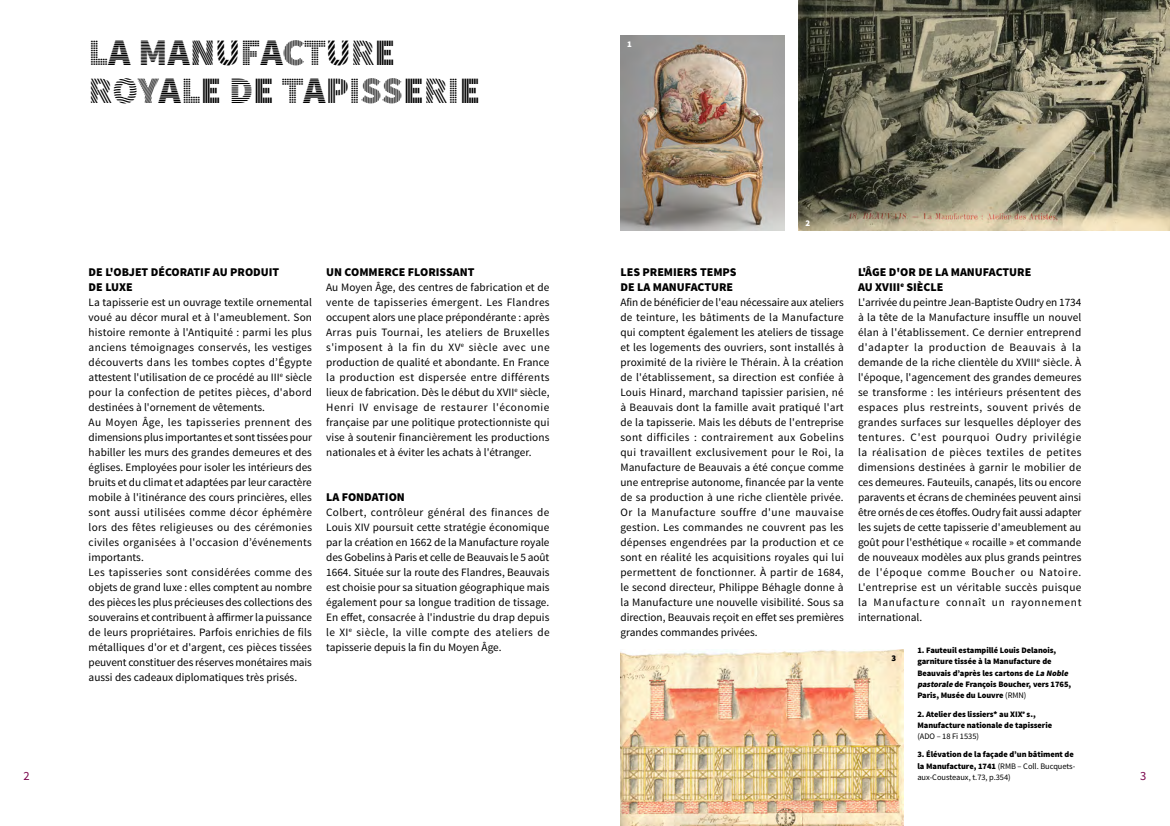
<style>
.page{position:relative;width:1170px;height:826px;background:#fff}
.page>*{position:absolute;margin:0;border:0;box-sizing:border-box;transform-origin:0 0}
.t1{font:37.5px/37.5px "Source Sans Pro DISPLAY";color:#000}
.t2{font:12.5px "Source Sans Pro";color:#7a034b}
.t3{font:900 11.88px/15px "Source Sans Pro";color:#000}
.t4{font:11.25px/15px "Source Sans Pro";letter-spacing:.005em;color:#000;text-align:justify}
.t5{font:900 8.75px "Source Sans Pro";color:#fff}
.t6{font:900 8.75px "Source Sans Pro";color:#000}
.t7{font:900 8.38px/11.2px "Source Sans Pro";letter-spacing:-.005em;color:#000}
.t8{font:8.38px "Source Sans Pro";letter-spacing:-.005em;color:#000}
.s1{font-style:italic}
.s2{font-weight:400}
</style>
<div class="page">
<img style="left:798px;top:0;width:371px;height:230px">
<img style="left:620px;top:649px;width:283px;height:177px">
<img style="left:620px;top:35px;width:164px;height:195px">
<h1 class="t1" style="left:89px;top:35px;width:393px">LA MANUFACTURE<br>ROYALE DE TAPISSERIE</h1>
<p class="t5" style="left:627px;top:38px;width:6px">1</p>
<p class="t5" style="left:805px;top:217px;width:6px">2</p>
<p class="t3" style="left:89px;top:265px;width:192px">DE L'OBJET DÉCORATIF AU PRODUIT<br>DE LUXE</p>
<p class="t4" style="left:89px;top:294px;width:225px;text-align:left">La tapisserie est un ouvrage textile ornemental voué au décor mural et à l'ameublement. Son histoire remonte à l'Antiquité : parmi les plus anciens témoignages conservés, les vestiges découverts dans les tombes coptes d’Égypte attestent l'utilisation de ce procédé au III<sup>e</sup> siècle pour la confection de petites pièces, d'abord destinées à l'ornement de vêtements.<br>Au Moyen Âge, les tapisseries prennent des dimensions plus importantes et sont tissées pour habiller les murs des grandes demeures et des églises. Employées pour isoler les intérieurs des bruits et du climat et adaptées par leur caractère mobile à l'itinérance des cours princières, elles sont aussi utilisées comme décor éphémère lors des fêtes religieuses ou des cérémonies civiles organisées à l'occasion d’événements importants.<br>Les tapisseries sont considérées comme des objets de grand luxe : elles comptent au nombre des pièces les plus précieuses des collections des souverains et contribuent à affirmer la puissance de leurs propriétaires. Parfois enrichies de fils métalliques d'or et d'argent, ces pièces tissées peuvent constituer des réserves monétaires mais aussi des cadeaux diplomatiques très prisés.</p>
<p class="t3" style="left:857px;top:265px;width:175px">L'ÂGE D'OR DE LA MANUFACTURE<br>AU XVIII<sup>e</sup> SIÈCLE</p>
<p class="t4" style="left:857px;top:294px;width:225px">L'arrivée du peintre Jean-Baptiste Oudry en 1734 à la tête de la Manufacture insuffle un nouvel élan à l'établissement. Ce dernier entreprend d'adapter la production de Beauvais à la demande de la riche clientèle du XVIII<sup>e</sup> siècle. À l'époque, l'agencement des grandes demeures se transforme : les intérieurs présentent des espaces plus restreints, souvent privés de grandes surfaces sur lesquelles déployer des tentures. C'est pourquoi Oudry privilégie la réalisation de pièces textiles de petites dimensions destinées à garnir le mobilier de ces demeures. Fauteuils, canapés, lits ou encore paravents et écrans de cheminées peuvent ainsi être ornés de ces étoffes. Oudry fait aussi adapter les sujets de cette tapisserie d'ameublement au goût pour l'esthétique « rocaille » et commande de nouveaux modèles aux plus grands peintres de l'époque comme Boucher ou Natoire.<br>L'entreprise est un véritable succès puisque la Manufacture connaît un rayonnement international.</p>
<p class="t6" style="left:891px;top:652px;width:6px">3</p>
<p class="t3" style="left:326px;top:265px;width:150px">UN COMMERCE FLORISSANT</p>
<p class="t4" style="left:326px;top:279px;width:225px">Au Moyen Âge, des centres de fabrication et de vente de tapisseries émergent. Les Flandres occupent alors une place prépondérante : après Arras puis Tournai, les ateliers de Bruxelles s'imposent à la fin du XV<sup>e</sup> siècle avec une production de qualité et abondante. En France la production est dispersée entre différents lieux de fabrication. Dès le début du XVII<sup>e</sup> siècle, Henri IV envisage de restaurer l'économie française par une politique protectionniste qui vise à soutenir financièrement les productions nationales et à éviter les achats à l'étranger.</p>
<p class="t3" style="left:326px;top:490px;width:80px">LA FONDATION</p>
<p class="t4" style="left:326px;top:504px;width:225px">Colbert, contrôleur général des finances de Louis XIV poursuit cette stratégie économique par la création en 1662 de la Manufacture royale des Gobelins à Paris et celle de Beauvais le 5 août 1664. Située sur la route des Flandres, Beauvais est choisie pour sa situation géographique mais également pour sa longue tradition de tissage.<br>En effet, consacrée à l'industrie du drap depuis le XI<sup>e</sup> siècle, la ville compte des ateliers de tapisserie depuis la fin du Moyen Âge.</p>
<p class="t3" style="left:620px;top:265px;width:118px">LES PREMIERS TEMPS<br>DE LA MANUFACTURE</p>
<p class="t4" style="left:620px;top:294px;width:225px">Afin de bénéficier de l'eau nécessaire aux ateliers de teinture, les bâtiments de la Manufacture qui comptent également les ateliers de tissage et les logements des ouvriers, sont installés à proximité de la rivière le Thérain. À la création de l'établissement, sa direction est confiée à Louis Hinard, marchand tapissier parisien, né à Beauvais dont la famille avait pratiqué l'art de la tapisserie. Mais les débuts de l'entreprise sont difficiles : contrairement aux Gobelins qui travaillent exclusivement pour le Roi, la Manufacture de Beauvais a été conçue comme une entreprise autonome, financée par la vente de sa production à une riche clientèle privée.<br>Or la Manufacture souffre d'une mauvaise gestion. Les commandes ne couvrent pas les dépenses engendrées par la production et ce sont en réalité les acquisitions royales qui lui permettent de fonctionner. À partir de 1684, le second directeur, Philippe Béhagle donne à la Manufacture une nouvelle visibilité. Sous sa direction, Beauvais reçoit en effet ses premières grandes commandes privées.</p>
<p class="t7" style="left:917px;top:645px;width:155px">1. Fauteuil estampillé Louis Delanois, garniture tissée à la Manufacture de Beauvais d’après les cartons de <span class="s1">La Noble pastorale</span> de François Boucher, vers 1765, Paris, Musée du Louvre <span class="s2">(RMN)</span></p>
<p class="t7" style="left:917px;top:708px;width:136px">2. Atelier des lissiers* au XIX<sup>e</sup> s.,<br>Manufacture nationale de tapisserie</p>
<p class="t8" style="left:917px;top:731px;width:63px">(ADO – 18 Fi 1535)</p>
<p class="t7" style="left:917px;top:749px;width:159px">3. Élévation de la façade d’un bâtiment de la Manufacture, 1741 <span class="s2">(RMB – Coll. Bucquets-</span></p>
<p class="t2" style="left:23px;top:768px;width:8px">2</p>
<p class="t8" style="left:917px;top:772px;width:95px">aux-Cousteaux, t.73, p.354)</p>
<p class="t2" style="left:1140px;top:768px;width:8px">3</p>
</div>
